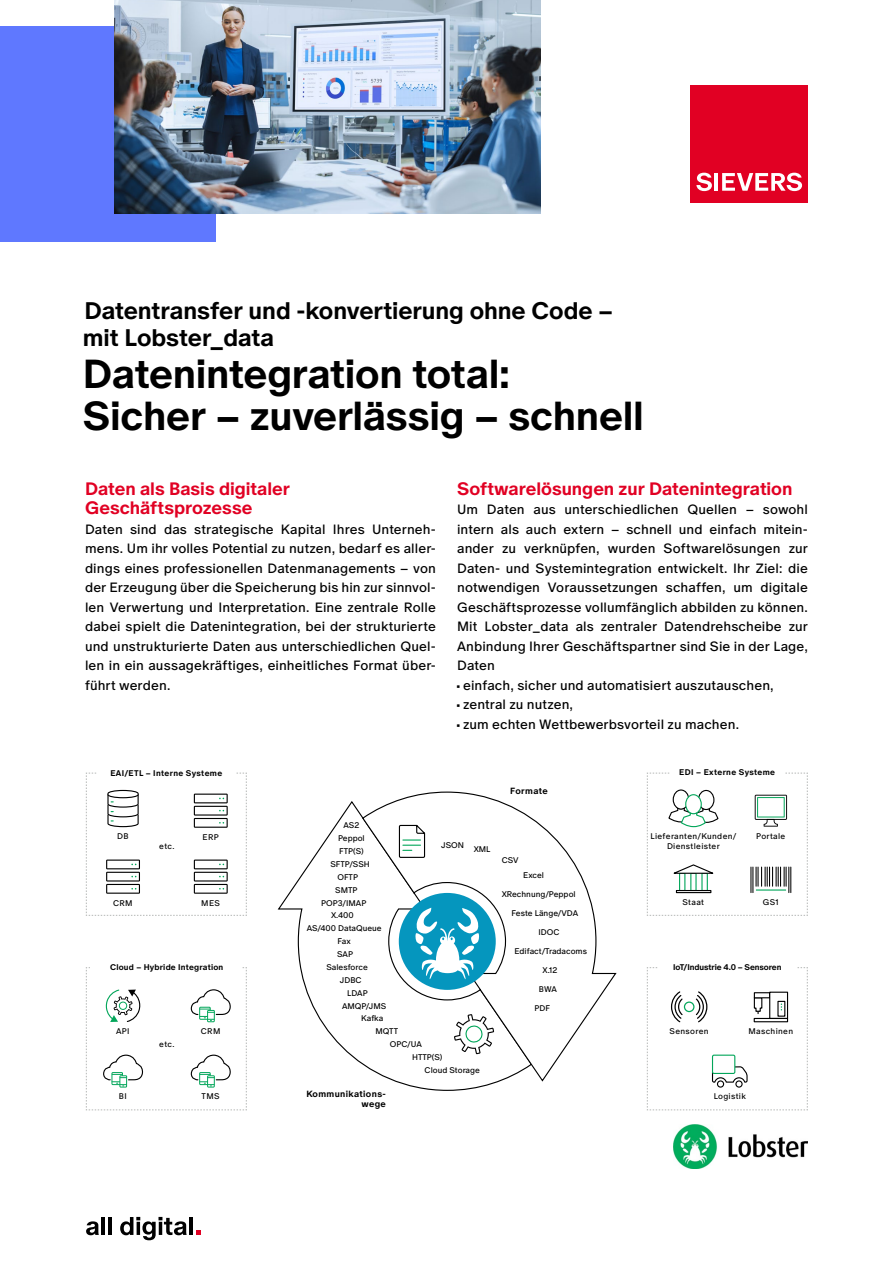
<style>
.page{position:relative;width:893px;height:1263px;background:#fff}
.page>*{position:absolute;margin:0;border:0;box-sizing:border-box;transform-origin:0 0}
.t1{font:700 40.5px/42px "ABC Oracle";letter-spacing:-.01em;color:#000}
.t2{font:700 24px/27px "ABC Oracle";letter-spacing:-.005em;color:#000}
.t3{font:700 18px/19.5px "ABC Oracle";color:#e10023}
.t4{font:13.5px/19.5px "ABC Oracle";letter-spacing:.005em;color:#000;text-align:justify}
.t5{font:700 9px "ABC Oracle";letter-spacing:.04em;color:#000}
.t6{font:8.25px "ABC Oracle";color:#000}
.t7{font:700 8.25px "ABC Oracle";letter-spacing:.025em;color:#000}
.t8{font:8.25px/9.9px "ABC Oracle";letter-spacing:.04em;color:#000;text-align:center}
.t9{font:700 8.25px "ABC Oracle";letter-spacing:-.01em;color:#000}
.s1{font-family:"Franklin Gothic";font-weight:800}
</style>
<div class="page">
<div style="left:691px;top:85px;width:117px;height:117px;background:#e10023"></div>
<svg style="left:696px;top:173px;width:16px;height:18px"></svg>
<hr style="left:715px;top:173px;width:3px;height:18px;background:#fff">
<svg style="left:722px;top:173px;width:80px;height:18px"></svg>
<div style="left:0;top:26px;width:215px;height:215px;background:#5f78ff"></div>
<img style="left:115px;top:0;width:426px;height:213px">
<img style="left:673px;top:1125px;width:135px;height:43px">
<svg style="left:86px;top:772px;width:161px;height:144px"></svg>
<svg style="left:86px;top:967px;width:161px;height:143px"></svg>
<svg style="left:646px;top:772px;width:162px;height:144px"></svg>
<div style="left:676px;top:890px;width:35px;height:3px;background:#fff;border:1px solid #000"></div>
<svg style="left:646px;top:967px;width:162px;height:143px"></svg>
<svg style="left:277px;top:801px;width:221px;height:290px"></svg>
<svg style="left:361px;top:791px;width:256px;height:291px"></svg>
<div style="left:399px;top:893px;width:97px;height:97px;background:#0596be;border-radius:50%"></div>
<svg style="left:415px;top:908px;width:65px;height:71px"></svg>
<svg style="left:398px;top:823px;width:28px;height:35px"></svg>
<svg style="left:454px;top:1014px;width:40px;height:40px"></svg>
<div style="left:90px;top:961px;width:151px;height:13px;background:#fff"></div>
<div style="left:658px;top:961px;width:139px;height:13px;background:#fff"></div>
<div style="left:670px;top:768px;width:115px;height:12px;background:#fff"></div>
<div style="left:97px;top:768px;width:139px;height:12px;background:#fff"></div>
<svg style="left:196px;top:1230px;width:5px;height:5px"></svg>
<svg style="left:86px;top:1221px;width:13px;height:14px"></svg>
<hr style="left:101px;top:1217px;width:4px;height:18px;background:#000">
<hr style="left:108px;top:1217px;width:4px;height:18px;background:#000">
<svg style="left:120px;top:1217px;width:67px;height:23px"></svg>
<hr style="left:189px;top:1217px;width:4px;height:18px;background:#000">
<h2 class="t2" style="left:83px;top:296px;width:532px">Datentransfer und -konvertierung ohne Code – mit Lobster_data</h2>
<h1 class="t1" style="left:83px;top:351px;width:562px">Datenintegration total:<br>Sicher – zuverlässig – schnell</h1>
<h3 class="t3" style="left:85px;top:478px;width:206px">Daten als Basis digitaler<br>Geschäftsprozesse</h3>
<p class="t4" style="left:85px;top:519px;width:352px">Daten sind das strategische Kapital Ihres Unterneh&shy;mens. Um ihr volles Potential zu nutzen, bedarf es aller&shy;dings eines professionellen Datenmanagements – von der Erzeugung über die Speicherung bis hin zur sinnvol&shy;len Verwertung und Interpretation. Eine zentrale Rolle dabei spielt die Datenintegration, bei der strukturierte und unstrukturierte Daten aus unterschiedlichen Quel&shy;len in ein aussagekräftiges, einheitliches Format über&shy;führt werden.</p>
<p class="t7" style="left:110px;top:770px;width:113px">EAI/ETL – Interne Systeme</p>
<p class="t6" style="left:343px;top:822px;width:17px">AS2</p>
<h3 class="t3" style="left:457px;top:478px;width:337px">Softwarelösungen zur Datenintegration</h3>
<p class="t4" style="left:457px;top:499px;width:352px;text-align:left">Um Daten aus unterschiedlichen Quellen – sowohl intern als auch extern – schnell und einfach mitein&shy;ander zu verknüpfen, wurden Softwarelösungen zur Daten- und Systemintegration entwickelt. Ihr Ziel: die notwendigen Voraussetzungen schaffen, um digitale Geschäftsprozesse vollumfänglich abbilden zu können.<br>Mit Lobster_data als zentraler Datendrehscheibe zur Anbindung Ihrer Geschäftspartner sind Sie in der Lage, Daten<br><span class="s1">·</span> einfach, sicher und automatisiert auszutauschen,<br><span class="s1">·</span> zentral zu nutzen,<br><span class="s1">·</span> zum echten Wettbewerbsvorteil zu machen.</p>
<p class="t5" style="left:510px;top:787px;width:39px">Formate</p>
<p class="t7" style="left:679px;top:769px;width:97px">EDI – Externe Systeme</p>
<p class="t6" style="left:117px;top:833px;width:13px">DB</p>
<p class="t6" style="left:203px;top:834px;width:18px">ERP</p>
<p class="t6" style="left:159px;top:843px;width:17px">etc.</p>
<p class="t6" style="left:338px;top:835px;width:28px">Peppol</p>
<p class="t6" style="left:339px;top:848px;width:26px">FTP(S)</p>
<p class="t6" style="left:441px;top:842px;width:24px">JSON</p>
<p class="t6" style="left:474px;top:846px;width:18px">XML</p>
<p class="t8" style="left:650px;top:832px;width:87px">Lieferanten/Kunden/<br>Dienstleister</p>
<p class="t8" style="left:756px;top:832px;width:31px">Portale</p>
<p class="t6" style="left:330px;top:861px;width:41px">SFTP/SSH</p>
<p class="t6" style="left:502px;top:857px;width:18px">CSV</p>
<p class="t6" style="left:113px;top:899px;width:21px">CRM</p>
<p class="t6" style="left:201px;top:899px;width:20px">MES</p>
<p class="t7" style="left:110px;top:964px;width:115px">Cloud – Hybride Integration</p>
<p class="t6" style="left:337px;top:874px;width:22px">OFTP</p>
<p class="t6" style="left:335px;top:886px;width:24px">SMTP</p>
<p class="t6" style="left:321px;top:899px;width:47px">POP3/IMAP</p>
<p class="t6" style="left:331px;top:912px;width:24px">X.400</p>
<p class="t6" style="left:307px;top:925px;width:77px">AS/400 DataQueue</p>
<p class="t6" style="left:338px;top:938px;width:15px">Fax</p>
<p class="t6" style="left:337px;top:951px;width:17px">SAP</p>
<p class="t6" style="left:326px;top:964px;width:43px">Salesforce</p>
<p class="t6" style="left:340px;top:977px;width:23px">JDBC</p>
<p class="t6" style="left:347px;top:989px;width:22px">LDAP</p>
<p class="t6" style="left:342px;top:1002px;width:46px">AMQP/JMS</p>
<p class="t6" style="left:523px;top:871px;width:22px">Excel</p>
<p class="t6" style="left:502px;top:891px;width:75px">XRechnung/Peppol</p>
<p class="t6" style="left:512px;top:910px;width:68px">Feste Länge/VDA</p>
<p class="t6" style="left:539px;top:929px;width:22px">IDOC</p>
<p class="t6" style="left:515px;top:948px;width:74px">Edifact/Tradacoms</p>
<p class="t6" style="left:543px;top:967px;width:16px">X.12</p>
<p class="t6" style="left:539px;top:986px;width:19px">BWA</p>
<p class="t6" style="left:534px;top:1005px;width:17px">PDF</p>
<p class="t6" style="left:682px;top:899px;width:23px">Staat</p>
<p class="t6" style="left:763px;top:899px;width:17px">GS1</p>
<p class="t9" style="left:673px;top:964px;width:110px">IoT/Industrie 4.0 – Sensoren</p>
<p class="t6" style="left:116px;top:1028px;width:15px">API</p>
<p class="t6" style="left:201px;top:1028px;width:21px">CRM</p>
<p class="t6" style="left:159px;top:1041px;width:17px">etc.</p>
<p class="t6" style="left:361px;top:1015px;width:24px">Kafka</p>
<p class="t6" style="left:376px;top:1028px;width:24px">MQTT</p>
<p class="t6" style="left:390px;top:1041px;width:34px">OPC/UA</p>
<p class="t6" style="left:412px;top:1054px;width:32px">HTTP(S)</p>
<p class="t8" style="left:670px;top:1027px;width:41px">Sensoren</p>
<p class="t8" style="left:748px;top:1027px;width:46px">Maschinen</p>
<p class="t6" style="left:425px;top:1067px;width:57px">Cloud Storage</p>
<p class="t6" style="left:119px;top:1093px;width:9px">BI</p>
<p class="t6" style="left:202px;top:1093px;width:19px">TMS</p>
<p class="t5" style="left:306px;top:1090px;width:81px">Kommunikations-</p>
<p class="t8" style="left:714px;top:1092px;width:34px">Logistik</p>
<p class="t5" style="left:361px;top:1101px;width:26px">wege</p>
</div>
